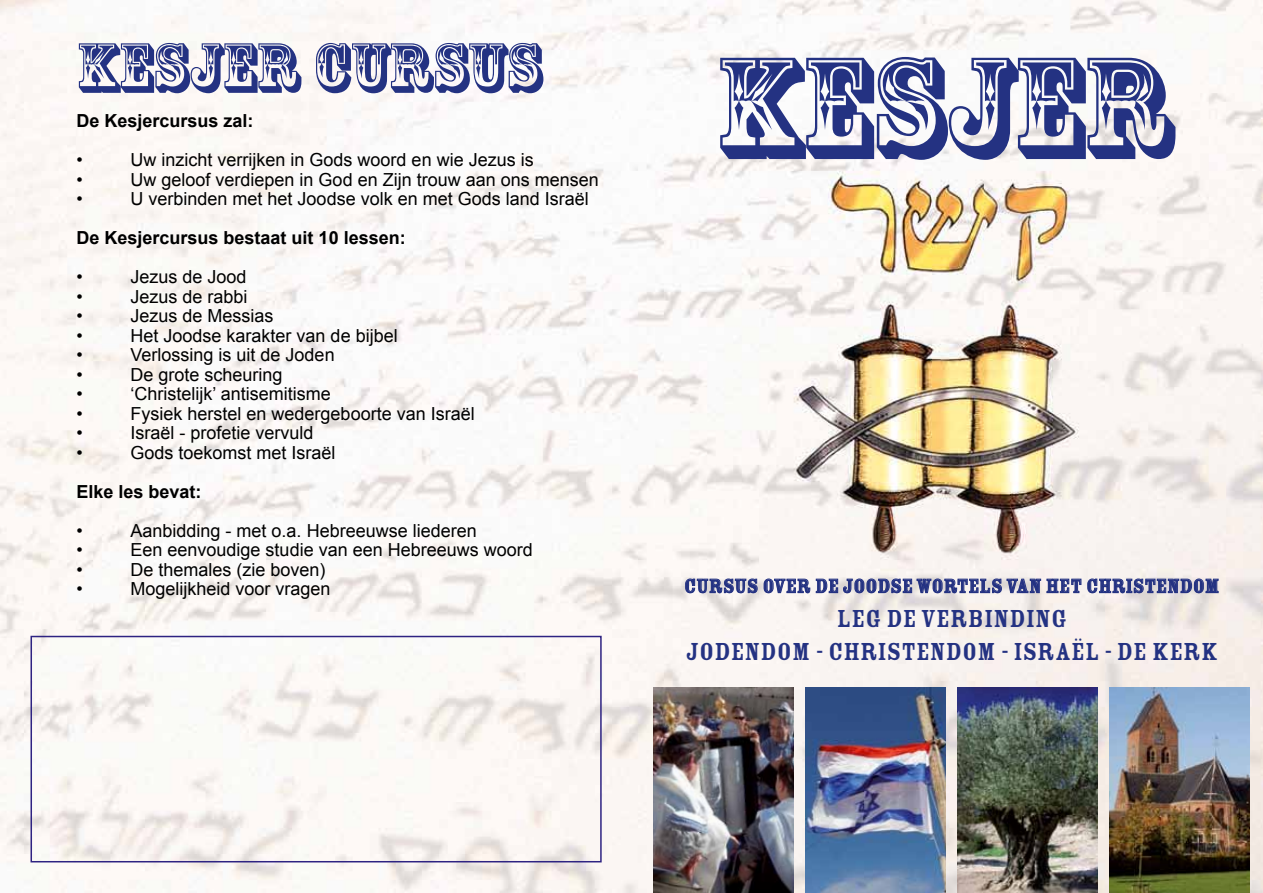
<style>
.page{position:relative;width:1263px;height:893px;background:#fff}
.page>*{position:absolute;margin:0;border:0;box-sizing:border-box;transform-origin:0 0}
.t1{font:135px "Rosewood";color:#243282}
.t2{font:66px "Rosewood";color:#243282}
.t3{font:27px/32.4px "Rosewood Fill";color:#243282;text-align:center}
.t4{font:21.45px "Rosewood Fill";color:#243282}
.t5{font:18px "Arial";color:#000}
.t6{font:700 18px "Arial";color:#000}
</style>
<div class="page">
<img style="left:0;top:0;width:1263px;height:893px">
<div style="left:31px;top:636px;width:571px;height:226px;border:2px solid #2e2382"></div>
<img style="left:1109px;top:687px;width:141px;height:206px">
<img style="left:653px;top:687px;width:141px;height:206px">
<img style="left:957px;top:687px;width:141px;height:206px">
<img style="left:805px;top:687px;width:141px;height:206px">
<svg style="left:685px;top:578px;width:534px;height:16px;background:#a7a8c2"></svg>
<h2 class="t2" style="left:77px;top:29px;width:466px">KESJER CURSUS</h2>
<p class="t6" style="left:77px;top:111px;width:179px">De Kesjercursus zal:</p>
<p class="t5" style="left:77px;top:150px;width:8px">•</p>
<p class="t5" style="left:131px;top:150px;width:405px">Uw inzicht verrijken in Gods woord en wie Jezus is</p>
<p class="t5" style="left:77px;top:169px;width:8px">•</p>
<p class="t5" style="left:131px;top:169px;width:470px">Uw geloof verdiepen in God en Zijn trouw aan ons mensen</p>
<p class="t5" style="left:77px;top:189px;width:8px">•</p>
<p class="t5" style="left:131px;top:189px;width:460px">U verbinden met het Joodse volk en met Gods land Israël</p>
<p class="t6" style="left:77px;top:228px;width:331px">De Kesjercursus bestaat uit 10 lessen:</p>
<p class="t5" style="left:77px;top:267px;width:8px">•</p>
<p class="t5" style="left:131px;top:267px;width:118px">Jezus de Jood</p>
<p class="t5" style="left:77px;top:286px;width:8px">•</p>
<p class="t5" style="left:131px;top:286px;width:119px">Jezus de rabbi</p>
<p class="t5" style="left:77px;top:306px;width:8px">•</p>
<p class="t5" style="left:131px;top:306px;width:145px">Jezus de Messias</p>
<p class="t5" style="left:77px;top:325px;width:8px">•</p>
<p class="t5" style="left:131px;top:325px;width:269px">Het Joodse karakter van de bijbel</p>
<p class="t5" style="left:77px;top:345px;width:8px">•</p>
<p class="t5" style="left:131px;top:345px;width:206px">Verlossing is uit de Joden</p>
<p class="t5" style="left:77px;top:364px;width:8px">•</p>
<p class="t5" style="left:131px;top:364px;width:154px">De grote scheuring</p>
<p class="t5" style="left:77px;top:384px;width:8px">•</p>
<p class="t5" style="left:131px;top:384px;width:202px">‘Christelijk’ antisemitisme</p>
<p class="t5" style="left:77px;top:403px;width:8px">•</p>
<p class="t5" style="left:131px;top:403px;width:346px">Fysiek herstel en wedergeboorte van Israël</p>
<p class="t5" style="left:77px;top:423px;width:8px">•</p>
<p class="t5" style="left:131px;top:423px;width:185px">Israël - profetie vervuld</p>
<p class="t5" style="left:77px;top:442px;width:8px">•</p>
<p class="t5" style="left:131px;top:442px;width:207px">Gods toekomst met Israël</p>
<p class="t6" style="left:77px;top:481px;width:127px">Elke les bevat:</p>
<p class="t5" style="left:77px;top:520px;width:8px">•</p>
<p class="t5" style="left:131px;top:520px;width:348px">Aanbidding - met o.a. Hebreeuwse liederen</p>
<p class="t5" style="left:77px;top:540px;width:8px">•</p>
<p class="t5" style="left:131px;top:540px;width:404px">Een eenvoudige studie van een Hebreeuws woord</p>
<p class="t5" style="left:77px;top:559px;width:8px">•</p>
<p class="t5" style="left:131px;top:559px;width:197px">De themales (zie boven)</p>
<p class="t5" style="left:77px;top:579px;width:8px">•</p>
<p class="t5" style="left:131px;top:579px;width:202px">Mogelijkheid voor vragen</p>
<h1 class="t1" style="left:715px;top:28px;width:458px">KESJER</h1>
<p class="t4" style="left:684px;top:574px;width:537px">CURSUS OVER DE JOODSE WORTELS VAN HET CHRISTENDOM</p>
<h3 class="t3" style="left:685px;top:603px;width:534px">LEG DE VERBINDING<br>JODENDOM - CHRISTENDOM - ISRAËL - DE KERK</h3>
</div>
